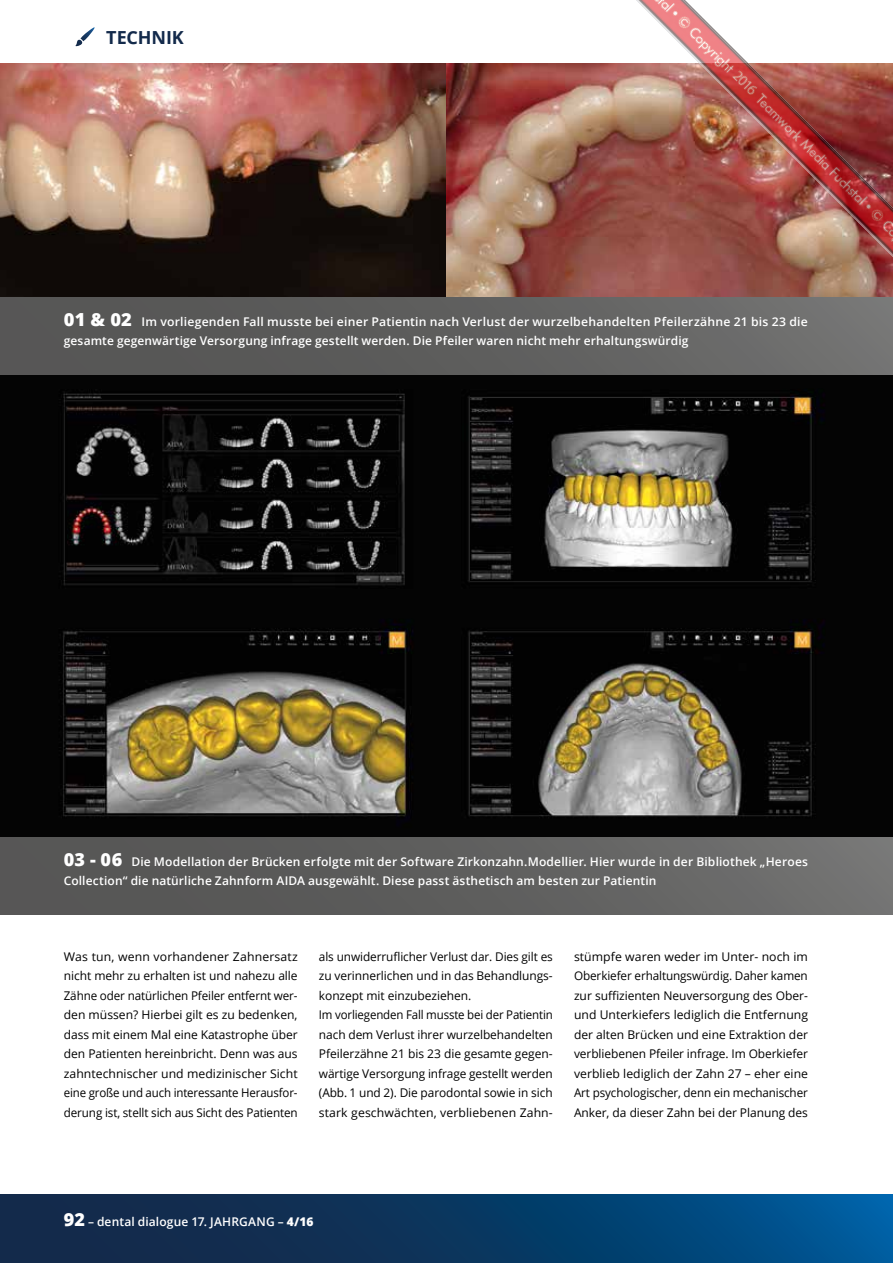
<style>
.page{position:relative;width:893px;height:1263px;background:#fff}
.page>*{position:absolute;margin:0;border:0;box-sizing:border-box;transform-origin:0 0}
.t1{font:700 18px "Open Sans";letter-spacing:-.01em;color:#132a4b}
.t2{font:12px/19.5px "Open Sans";letter-spacing:-.005em;color:#000;text-align:justify}
.t3{font:600 12px/19.5px "Open Sans";letter-spacing:.015em;color:#fff}
.s1{font-weight:800;font-size:18px}
.s2{font-weight:800}
</style>
<div class="page">
<svg style="left:0;top:1195px;width:893px;height:68px;background:#093a66"></svg>
<svg style="left:75px;top:27px;width:20px;height:19px"></svg>
<img style="left:0;top:374px;width:893px;height:464px">
<div style="left:0;top:838px;width:893px;height:76px;background:linear-gradient(to right,#515150,#707170)"></div>
<img style="left:0;top:64px;width:556px;height:234px">
<div style="left:0;top:298px;width:893px;height:76px;background:linear-gradient(to right,#515150,#6f6f6e)"></div>
<img style="left:556px;top:0;width:337px;height:337px">
<h1 class="t1" style="left:106px;top:24px;width:79px">TECHNIK</h1>
<p class="t3" style="left:64px;top:311px;width:746px"><span class="s1">01 &amp; 02</span> Im vorliegenden Fall musste bei einer Patientin nach Verlust der wurzelbehandelten Pfeilerzähne 21 bis 23 die gesamte gegenwärtige Versorgung infrage gestellt werden. Die Pfeiler waren nicht mehr erhaltungswürdig</p>
<p class="t3" style="left:64px;top:851px;width:746px"><span class="s1">03 - 06</span> Die Modellation der Brücken erfolgte mit der Software Zirkonzahn.Modellier. Hier wurde in der Bibliothek „Heroes<br>Collection“ die natürliche Zahnform AIDA ausgewählt. Diese passt ästhetisch am besten zur Patientin</p>
<p class="t2" style="left:64px;top:946px;width:235px">Was tun, wenn vorhandener Zahnersatz nicht mehr zu erhalten ist und nahezu alle Zähne oder natürlichen Pfeiler entfernt wer&shy;den müssen? Hierbei gilt es zu bedenken, dass mit einem Mal eine Katastrophe über den Patienten hereinbricht. Denn was aus zahntechnischer und medizinischer Sicht eine große und auch interessante Herausfor&shy;derung ist, stellt sich aus Sicht des Patienten</p>
<p class="t2" style="left:319px;top:946px;width:235px;text-align:left">als unwiderruflicher Verlust dar. Dies gilt es zu verinnerlichen und in das Behandlungs&shy;konzept mit einzubeziehen.<br>Im vorliegenden Fall musste bei der Patientin nach dem Verlust ihrer wurzelbehandelten Pfeilerzähne 21 bis 23 die gesamte gegen&shy;wärtige Versorgung infrage gestellt werden (Abb. 1 und 2). Die parodontal sowie in sich stark geschwächten, verbliebenen Zahn-</p>
<p class="t2" style="left:574px;top:946px;width:235px">stümpfe waren weder im Unter- noch im Oberkiefer erhaltungswürdig. Daher kamen zur suffizienten Neuversorgung des Ober&shy;und Unterkiefers lediglich die Entfernung der alten Brücken und eine Extraktion der verbliebenen Pfeiler infrage. Im Oberkiefer verblieb lediglich der Zahn 27 – eher eine Art psychologischer, denn ein mechanischer Anker, da dieser Zahn bei der Planung des</p>
<p class="t3" style="left:64px;top:1211px;width:251px"><span class="s1">92</span> – dental dialogue 17. JAHRGANG – <span class="s2">4/16</span></p>
</div>
